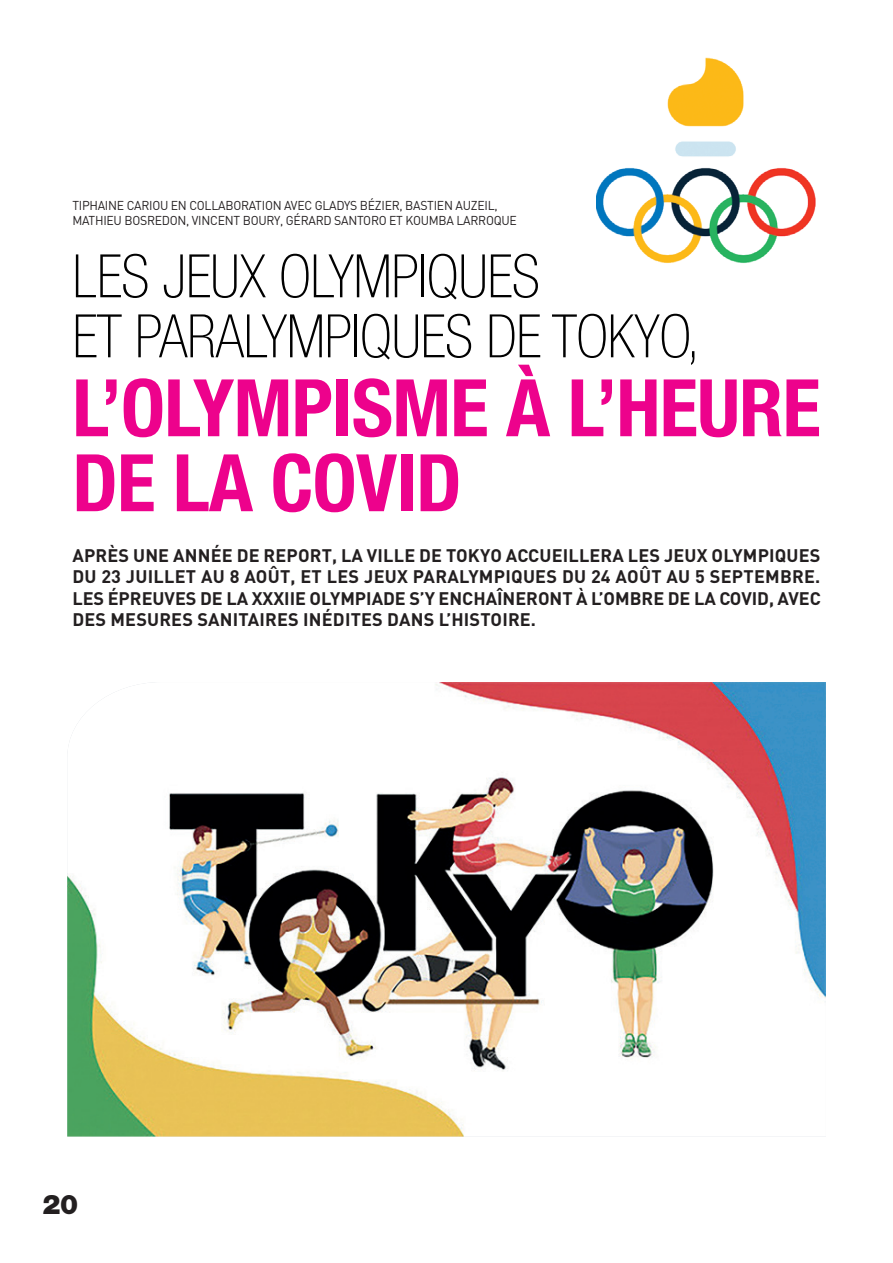
<style>
.page{position:relative;width:893px;height:1263px;background:#fff}
.page>*{position:absolute;margin:0;border:0;box-sizing:border-box;transform-origin:0 0}
.t1{font:700 condensed 79.5px/75px "Helvetica Neue LT Std";letter-spacing:-.01em;color:#ed028c}
.t2{font:100 condensed 60px/60px "Helvetica Neue LT Std";letter-spacing:-.01em;color:#010101}
.t3{font:900 27px "Helvetica Neue LT Std";color:#231f20}
.t4{font:700 18px/21.6px "DIN Pro";letter-spacing:.01em;color:#231f20;text-align:justify}
.t5{font:12.75px/15.3px "DIN Pro";letter-spacing:-.02em;color:#231f20;scale:.96 1}
</style>
<div class="page">
<img style="left:67px;top:682px;width:759px;height:454px">
<img style="left:596px;top:57px;width:220px;height:206px">
<p class="t5" style="left:72px;top:197px;width:465px">TIPHAINE CARIOU EN COLLABORATION AVEC GLADYS BÉZIER, BASTIEN AUZEIL,<br>MATHIEU BOSREDON, VINCENT BOURY, GÉRARD SANTORO ET KOUMBA LARROQUE</p>
<h2 class="t2" style="left:72px;top:246px;width:629px">LES JEUX OLYMPIQUES<br>ET PARALYMPIQUES DE TOKYO,</h2>
<h1 class="t1" style="left:72px;top:369px;width:750px">L’OLYMPISME À L’HEURE<br>DE LA COVID</h1>
<p class="t4" style="left:72px;top:543px;width:750px">APRÈS UNE ANNÉE DE REPORT, LA VILLE DE TOKYO ACCUEILLERA LES JEUX OLYMPIQUES DU 23 JUILLET AU 8 AOÛT, ET LES JEUX PARALYMPIQUES DU 24 AOÛT AU 5 SEPTEMBRE.<br>LES ÉPREUVES DE LA XXXIIE OLYMPIADE S’Y ENCHAÎNERONT À L’OMBRE DE LA COVID, AVEC DES MESURES SANITAIRES INÉDITES DANS L’HISTOIRE.</p>
<h3 class="t3" style="left:43px;top:1188px;width:37px">20</h3>
</div>
